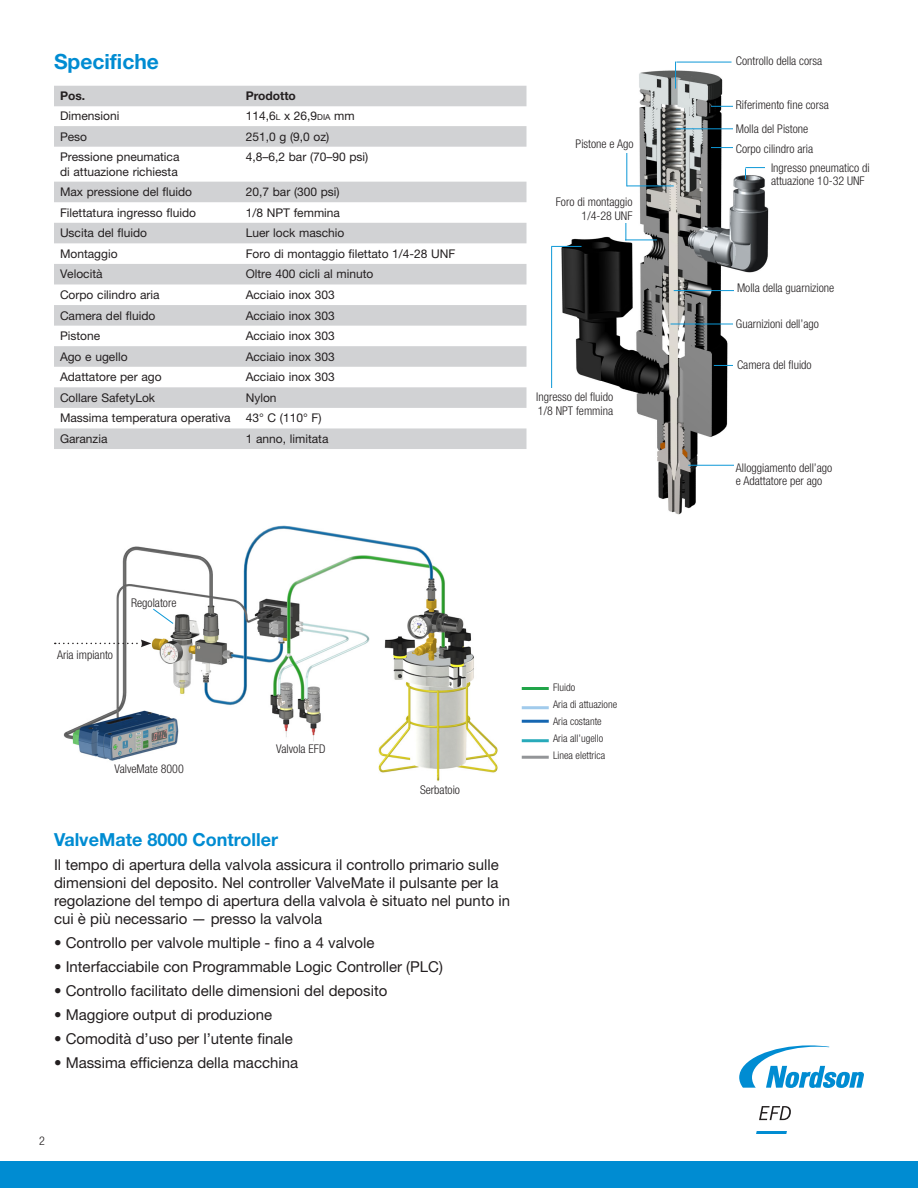
<style>
.page{position:relative;width:918px;height:1188px;background:#fff}
.page>*{position:absolute;margin:0;border:0;box-sizing:border-box;transform-origin:0 0}
.EFD-DataSheet-Head-Lev1-Helv75{font:700 21px "Helvetica Neue LT Std";color:#008cd2}
.EFD-DataSheet-Head-Lev2{font:700 18px "Helvetica Neue LT Std";color:#008cd2}
.EFD-DataSheet-BodyText-9L{font:15px/18px "Helvetica Neue LT Std";color:#231f20}
.EFD-DataSheet-TableText-8L-Helv55{font:12px/14.4px "Helvetica Neue LT Std";color:#231f20}
.EFD-DataSheet-Page{font:300 condensed 12px/13.5px "Helvetica Neue LT Std";color:#231f20}
.EFD-DataSheet-TableText-8L-Helv55-2{font:12px "Helvetica Neue LT Pro";color:#231f20}
.EFD-DataSheet-TableText-8LB-Helv75{font:700 12px "Helvetica Neue LT Std";color:#231f20}
.EFD-DataSheet-Page-2{font:300 condensed 10.5px "Helvetica Neue LT Std";color:#231f20}
.s1{font-size:8.25px}
</style>
<div class="page">
<div style="left:0;top:1161px;width:918px;height:27px;background:#008cd2"></div>
<svg style="left:739px;top:1045px;width:125px;height:43px"></svg>
<svg style="left:756px;top:1131px;width:31px;height:3px"></svg>
<svg style="left:759px;top:1106px;width:32px;height:14px"></svg>
<img style="left:551px;top:61px;width:218px;height:454px">
<svg style="left:54px;top:86px;width:472px;height:363px"></svg>
<img style="left:54px;top:525px;width:444px;height:256px">
<svg style="left:153px;top:609px;width:21px;height:15px"></svg>
<svg style="left:55px;top:640px;width:96px;height:7px"></svg>
<hr style="left:522px;top:687px;width:27px;height:3px;background:#21a549">
<hr style="left:522px;top:706px;width:27px;height:3px;background:#a1cbec">
<hr style="left:522px;top:720px;width:27px;height:3px;background:#1566b1">
<hr style="left:522px;top:739px;width:27px;height:3px;background:#28aaba">
<hr style="left:522px;top:756px;width:27px;height:3px;background:#939598">
<hr style="left:714px;top:365px;width:36px;height:1px;background:#0d98d7">
<hr style="left:674px;top:290px;width:69px;height:1px;background:#0d98d7">
<hr style="left:670px;top:324px;width:65px;height:1px;background:#0d98d7">
<hr style="left:688px;top:465px;width:58px;height:1px;background:#0d98d7">
<svg style="left:675px;top:62px;width:1px;height:27px"></svg>
<hr style="left:676px;top:62px;width:56px;height:1px;background:#0d98d7">
<hr style="left:711px;top:106px;width:33px;height:1px;background:#0d98d7">
<hr style="left:676px;top:129px;width:70px;height:1px;background:#0d98d7">
<hr style="left:711px;top:147px;width:36px;height:1px;background:#0d98d7">
<svg style="left:745px;top:167px;width:20px;height:12px"></svg>
<hr style="left:627px;top:135px;width:1px;height:51px;background:#0d98d7">
<hr style="left:627px;top:186px;width:47px;height:1px;background:#0d98d7">
<svg style="left:626px;top:223px;width:1px;height:17px"></svg>
<hr style="left:551px;top:247px;width:1px;height:145px;background:#0d98d7">
<hr style="left:625px;top:240px;width:32px;height:1px;background:#0d98d7">
<hr style="left:551px;top:246px;width:31px;height:1px;background:#0d98d7">
<div style="left:768px;top:160px;width:113px;height:29px;background:#fff"></div>
<div style="left:734px;top:54px;width:97px;height:14px;background:#fff"></div>
<div style="left:734px;top:98px;width:97px;height:13px;background:#fff"></div>
<div style="left:734px;top:122px;width:97px;height:13px;background:#fff"></div>
<div style="left:734px;top:142px;width:97px;height:13px;background:#fff"></div>
<div style="left:734px;top:358px;width:103px;height:13px;background:#fff"></div>
<div style="left:734px;top:458px;width:101px;height:32px;background:#fff"></div>
<div style="left:734px;top:279px;width:109px;height:18px;background:#fff"></div>
<div style="left:734px;top:317px;width:97px;height:14px;background:#fff"></div>
<div style="left:540px;top:195px;width:96px;height:28px;background:#fff"></div>
<div style="left:538px;top:135px;width:98px;height:18px;background:#fff"></div>
<div style="left:534px;top:388px;width:81px;height:30px;background:#fff"></div>
<p class="EFD-DataSheet-Head-Lev1-Helv75" style="left:54px;top:49px;width:106px">Specifiche</p>
<p class="EFD-DataSheet-TableText-8LB-Helv75" style="left:60px;top:89px;width:27px">Pos.</p>
<p class="EFD-DataSheet-TableText-8LB-Helv75" style="left:246px;top:89px;width:52px">Prodotto</p>
<p class="EFD-DataSheet-TableText-8L-Helv55" style="left:60px;top:108px;width:61px">Dimensioni</p>
<p class="EFD-DataSheet-TableText-8L-Helv55" style="left:246px;top:108px;width:110px">114,6<span class="s1">L</span> x 26,9<span class="s1">DIA</span> mm</p>
<p class="EFD-DataSheet-TableText-8L-Helv55" style="left:60px;top:129px;width:29px">Peso</p>
<p class="EFD-DataSheet-TableText-8L-Helv55" style="left:246px;top:129px;width:85px">251,0 g (9,0 oz)</p>
<p class="EFD-DataSheet-TableText-8L-Helv55" style="left:60px;top:150px;width:121px">Pressione pneumatica di attuazione richiesta</p>
<p class="EFD-DataSheet-TableText-8L-Helv55" style="left:246px;top:150px;width:124px">4,8–6,2 bar (70–90 psi)</p>
<p class="EFD-DataSheet-TableText-8L-Helv55" style="left:60px;top:185px;width:134px">Max pressione del fluido</p>
<p class="EFD-DataSheet-TableText-8L-Helv55" style="left:246px;top:185px;width:95px">20,7 bar (300 psi)</p>
<p class="EFD-DataSheet-TableText-8L-Helv55" style="left:60px;top:205px;width:138px">Filettatura ingresso fluido</p>
<p class="EFD-DataSheet-TableText-8L-Helv55" style="left:246px;top:205px;width:96px">1/8 NPT femmina</p>
<p class="EFD-DataSheet-TableText-8L-Helv55" style="left:60px;top:226px;width:89px">Uscita del fluido</p>
<p class="EFD-DataSheet-TableText-8L-Helv55" style="left:246px;top:226px;width:100px">Luer lock maschio</p>
<p class="EFD-DataSheet-TableText-8L-Helv55" style="left:60px;top:246px;width:59px">Montaggio</p>
<p class="EFD-DataSheet-TableText-8L-Helv55" style="left:246px;top:246px;width:211px">Foro di montaggio filettato 1/4-28 UNF</p>
<p class="EFD-DataSheet-TableText-8L-Helv55" style="left:60px;top:267px;width:44px">Velocità</p>
<p class="EFD-DataSheet-TableText-8L-Helv55-2" style="left:246px;top:267px;width:129px">Oltre 400 cicli al minuto</p>
<p class="EFD-DataSheet-TableText-8L-Helv55" style="left:60px;top:287px;width:101px">Corpo cilindro aria</p>
<p class="EFD-DataSheet-TableText-8L-Helv55" style="left:246px;top:287px;width:91px">Acciaio inox 303</p>
<p class="EFD-DataSheet-TableText-8L-Helv55" style="left:60px;top:308px;width:97px">Camera del fluido</p>
<p class="EFD-DataSheet-TableText-8L-Helv55" style="left:246px;top:308px;width:91px">Acciaio inox 303</p>
<p class="EFD-DataSheet-TableText-8L-Helv55" style="left:60px;top:329px;width:42px">Pistone</p>
<p class="EFD-DataSheet-TableText-8L-Helv55" style="left:246px;top:329px;width:91px">Acciaio inox 303</p>
<p class="EFD-DataSheet-TableText-8L-Helv55" style="left:60px;top:349px;width:69px">Ago e ugello</p>
<p class="EFD-DataSheet-TableText-8L-Helv55" style="left:246px;top:349px;width:91px">Acciaio inox 303</p>
<p class="EFD-DataSheet-TableText-8L-Helv55" style="left:60px;top:370px;width:103px">Adattatore per ago</p>
<p class="EFD-DataSheet-TableText-8L-Helv55" style="left:246px;top:370px;width:91px">Acciaio inox 303</p>
<p class="EFD-DataSheet-TableText-8L-Helv55" style="left:60px;top:390px;width:97px">Collare SafetyLok</p>
<p class="EFD-DataSheet-TableText-8L-Helv55" style="left:246px;top:390px;width:32px">Nylon</p>
<p class="EFD-DataSheet-TableText-8L-Helv55" style="left:60px;top:411px;width:172px">Massima temperatura operativa</p>
<p class="EFD-DataSheet-TableText-8L-Helv55" style="left:246px;top:411px;width:77px">43° C (110° F)</p>
<p class="EFD-DataSheet-TableText-8L-Helv55" style="left:60px;top:431px;width:49px">Garanzia</p>
<p class="EFD-DataSheet-TableText-8L-Helv55" style="left:246px;top:431px;width:84px">1 anno, limitata</p>
<p class="EFD-DataSheet-Page" style="left:576px;top:137px;width:59px">Pistone e Ago</p>
<p class="EFD-DataSheet-Page" style="left:556px;top:195px;width:78px">Foro di montaggio</p>
<p class="EFD-DataSheet-Page" style="left:582px;top:209px;width:52px">1/4-28 UNF</p>
<p class="EFD-DataSheet-Page" style="left:536px;top:390px;width:79px">Ingresso del fluido</p>
<p class="EFD-DataSheet-Page" style="left:538px;top:403px;width:77px">1/8 NPT femmina</p>
<p class="EFD-DataSheet-Page" style="left:57px;top:648px;width:57px">Aria impianto</p>
<p class="EFD-DataSheet-Page" style="left:131px;top:596px;width:47px">Regolatore</p>
<p class="EFD-DataSheet-Page" style="left:114px;top:762px;width:71px">ValveMate 8000</p>
<p class="EFD-DataSheet-Page" style="left:276px;top:742px;width:51px">Valvola EFD</p>
<p class="EFD-DataSheet-Page" style="left:420px;top:783px;width:41px">Serbatoio</p>
<p class="EFD-DataSheet-Head-Lev2" style="left:54px;top:828px;width:226px">ValveMate 8000 Controller</p>
<p class="EFD-DataSheet-BodyText-9L" style="left:54px;top:856px;width:458px">Il tempo di apertura della valvola assicura il controllo primario sulle dimensioni del deposito. Nel controller ValveMate il pulsante per la regolazione del tempo di apertura della valvola è situato nel punto in cui è più necessario — presso la valvola</p>
<p class="EFD-DataSheet-BodyText-9L" style="left:54px;top:934px;width:322px">• Controllo per valvole multiple - fino a 4 valvole</p>
<p class="EFD-DataSheet-BodyText-9L" style="left:54px;top:958px;width:390px">• Interfacciabile con Programmable Logic Controller (PLC)</p>
<p class="EFD-DataSheet-BodyText-9L" style="left:54px;top:982px;width:335px">• Controllo facilitato delle dimensioni del deposito</p>
<p class="EFD-DataSheet-BodyText-9L" style="left:54px;top:1006px;width:220px">• Maggiore output di produzione</p>
<p class="EFD-DataSheet-BodyText-9L" style="left:54px;top:1030px;width:240px">• Comodità d’uso per l’utente finale</p>
<p class="EFD-DataSheet-BodyText-9L" style="left:54px;top:1054px;width:246px">• Massima efficienza della macchina</p>
<p class="EFD-DataSheet-Page" style="left:39px;top:1134px;width:7px">2</p>
<p class="EFD-DataSheet-Page-2" style="left:553px;top:681px;width:24px">Fluido</p>
<p class="EFD-DataSheet-Page-2" style="left:553px;top:698px;width:66px">Aria di attuazione</p>
<p class="EFD-DataSheet-Page-2" style="left:553px;top:715px;width:50px">Aria costante</p>
<p class="EFD-DataSheet-Page-2" style="left:553px;top:732px;width:52px">Aria all’ugello</p>
<p class="EFD-DataSheet-Page-2" style="left:553px;top:750px;width:54px">Linea elettrica</p>
<p class="EFD-DataSheet-Page" style="left:736px;top:54px;width:88px">Controllo della corsa</p>
<p class="EFD-DataSheet-Page" style="left:736px;top:97px;width:94px">Riferimento fine corsa</p>
<p class="EFD-DataSheet-Page" style="left:736px;top:121px;width:74px">Molla del Pistone</p>
<p class="EFD-DataSheet-Page" style="left:736px;top:142px;width:79px">Corpo cilindro aria</p>
<p class="EFD-DataSheet-Page" style="left:771px;top:161px;width:100px">Ingresso pneumatico di attuazione 10-32 UNF</p>
<p class="EFD-DataSheet-Page" style="left:737px;top:281px;width:99px">Molla della guarnizione</p>
<p class="EFD-DataSheet-Page" style="left:736px;top:317px;width:85px">Guarnizioni dell’ago</p>
<p class="EFD-DataSheet-Page" style="left:737px;top:358px;width:76px">Camera del fluido</p>
<p class="EFD-DataSheet-Page" style="left:736px;top:461px;width:98px">Alloggiamento dell’ago e Adattatore per ago</p>
</div>
